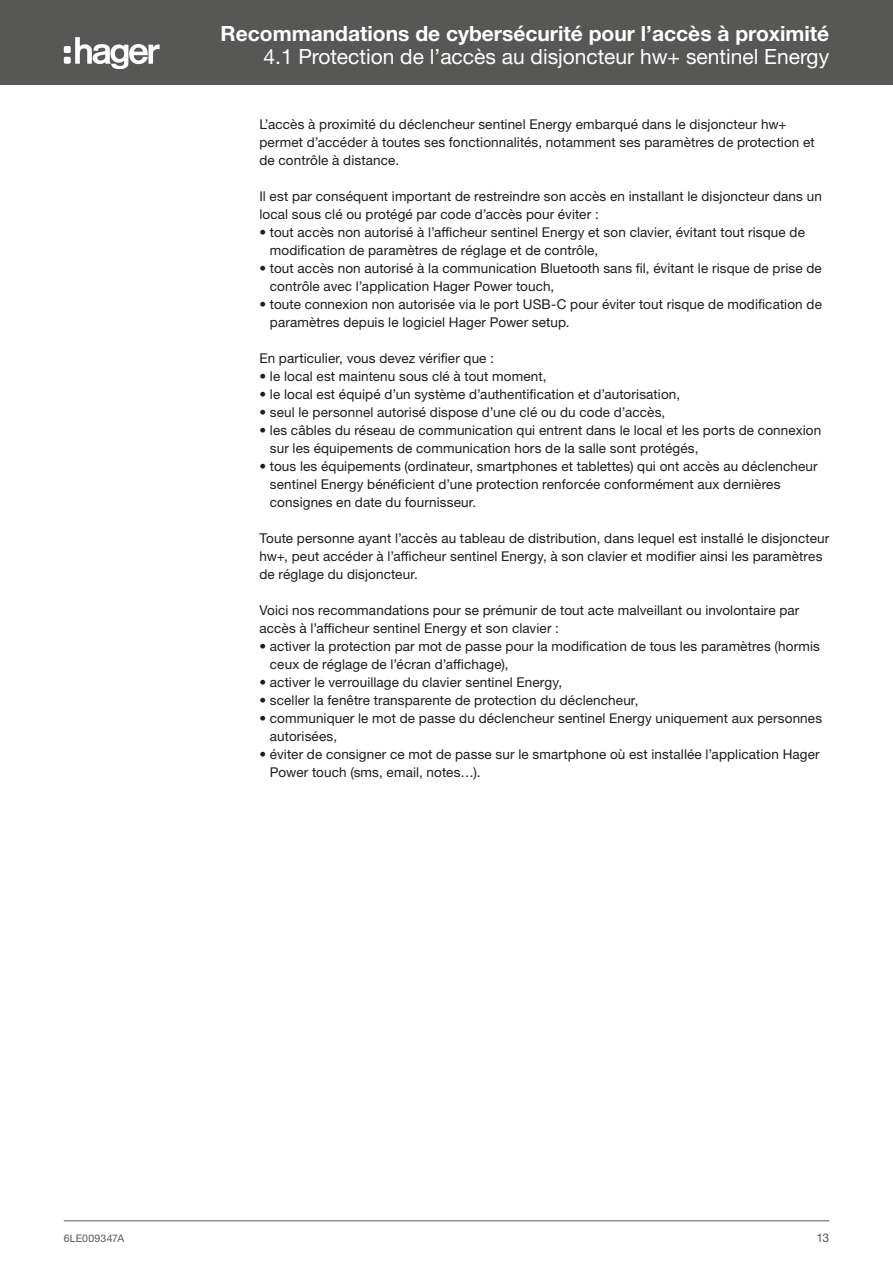
<style>
.page{position:relative;width:893px;height:1263px;background:#fff}
.page>*{position:absolute;margin:0;border:0;box-sizing:border-box;transform-origin:0 0}
.t1{font:21px "Helvetica Neue LTW1 G";color:#fff}
.t2{font:700 21px "Helvetica Neue LTW1 G";color:#fff}
.Texte_courant{font:13.5px/18px "Helvetica Neue LTW1 G";letter-spacing:.01em;color:#1d1d1b}
.t3{font:12px "Helvetica Neue LTW1 G";color:#575756}
.t4{font:10.5px "Helvetica Neue LTW1 G";letter-spacing:.02em;color:#575756}
</style>
<div class="page">
<hr style="left:64px;top:1220px;width:765px;height:1px;background:#575756">
<div style="left:0;top:0;width:893px;height:85px;background:#575756"></div>
<svg style="left:75px;top:37px;width:85px;height:32px"></svg>
<div style="left:64px;top:46px;width:7px;height:7px;background:#fff;border-radius:2px"></div>
<div style="left:64px;top:57px;width:7px;height:7px;background:#fff;border-radius:2px"></div>
<h1 class="t2" style="left:221px;top:21px;width:610px">Recommandations de cybersécurité pour l’accès à proximité</h1>
<h1 class="t1" style="left:264px;top:43px;width:567px">4.1 Protection de l’accès au disjoncteur hw+ sentinel Energy</h1>
<p class="Texte_courant" style="left:259px;top:115px;width:557px">L’accès à proximité du déclencheur sentinel Energy embarqué dans le disjoncteur hw+ permet d’accéder à toutes ses fonctionnalités, notamment ses paramètres de protection et de contrôle à distance.</p>
<p class="Texte_courant" style="left:259px;top:187px;width:564px">Il est par conséquent important de restreindre son accès en installant le disjoncteur dans un local sous clé ou protégé par code d’accès pour éviter :</p>
<p class="Texte_courant" style="left:270px;top:223px;width:537px;text-indent:-11px">• tout accès non autorisé à l’afficheur sentinel Energy et son clavier, évitant tout risque de modification de paramètres de réglage et de contrôle,</p>
<p class="Texte_courant" style="left:270px;top:259px;width:553px;text-indent:-11px">• tout accès non autorisé à la communication Bluetooth sans fil, évitant le risque de prise de contrôle avec l’application Hager Power touch,</p>
<p class="Texte_courant" style="left:270px;top:295px;width:553px;text-indent:-11px">• toute connexion non autorisée via le port USB-C pour éviter tout risque de modification de paramètres depuis le logiciel Hager Power setup.</p>
<p class="Texte_courant" style="left:259px;top:349px;width:236px">En particulier, vous devez vérifier que :</p>
<p class="Texte_courant" style="left:259px;top:367px;width:289px">• le local est maintenu sous clé à tout moment,</p>
<p class="Texte_courant" style="left:259px;top:385px;width:422px">• le local est équipé d’un système d’authentification et d’autorisation,</p>
<p class="Texte_courant" style="left:259px;top:403px;width:407px">• seul le personnel autorisé dispose d’une clé ou du code d’accès,</p>
<p class="Texte_courant" style="left:270px;top:421px;width:553px;text-indent:-11px">• les câbles du réseau de communication qui entrent dans le local et les ports de connexion sur les équipements de communication hors de la salle sont protégés,</p>
<p class="Texte_courant" style="left:270px;top:457px;width:549px;text-indent:-11px">• tous les équipements (ordinateur, smartphones et tablettes) qui ont accès au déclencheur sentinel Energy bénéficient d’une protection renforcée conformément aux dernières consignes en date du fournisseur.</p>
<p class="Texte_courant" style="left:259px;top:529px;width:571px">Toute personne ayant l’accès au tableau de distribution, dans lequel est installé le disjoncteur hw+, peut accéder à l’afficheur sentinel Energy, à son clavier et modifier ainsi les paramètres de réglage du disjoncteur.</p>
<p class="Texte_courant" style="left:259px;top:601px;width:541px">Voici nos recommandations pour se prémunir de tout acte malveillant ou involontaire par accès à l’afficheur sentinel Energy et son clavier :</p>
<p class="Texte_courant" style="left:270px;top:637px;width:551px;text-indent:-11px">• activer la protection par mot de passe pour la modification de tous les paramètres (hormis ceux de réglage de l’écran d’affichage),</p>
<p class="Texte_courant" style="left:259px;top:673px;width:304px">• activer le verrouillage du clavier sentinel Energy,</p>
<p class="Texte_courant" style="left:259px;top:691px;width:381px">• sceller la fenêtre transparente de protection du déclencheur,</p>
<p class="Texte_courant" style="left:270px;top:709px;width:554px;text-indent:-11px">• communiquer le mot de passe du déclencheur sentinel Energy uniquement aux personnes autorisées,</p>
<p class="Texte_courant" style="left:270px;top:745px;width:551px;text-indent:-11px">• éviter de consigner ce mot de passe sur le smartphone où est installée l’application Hager<br>Power touch (sms, email, notes…).</p>
<p class="t4" style="left:64px;top:1232px;width:62px">6LE009347A</p>
<p class="t3" style="left:816px;top:1230px;width:14px">13</p>
</div>
